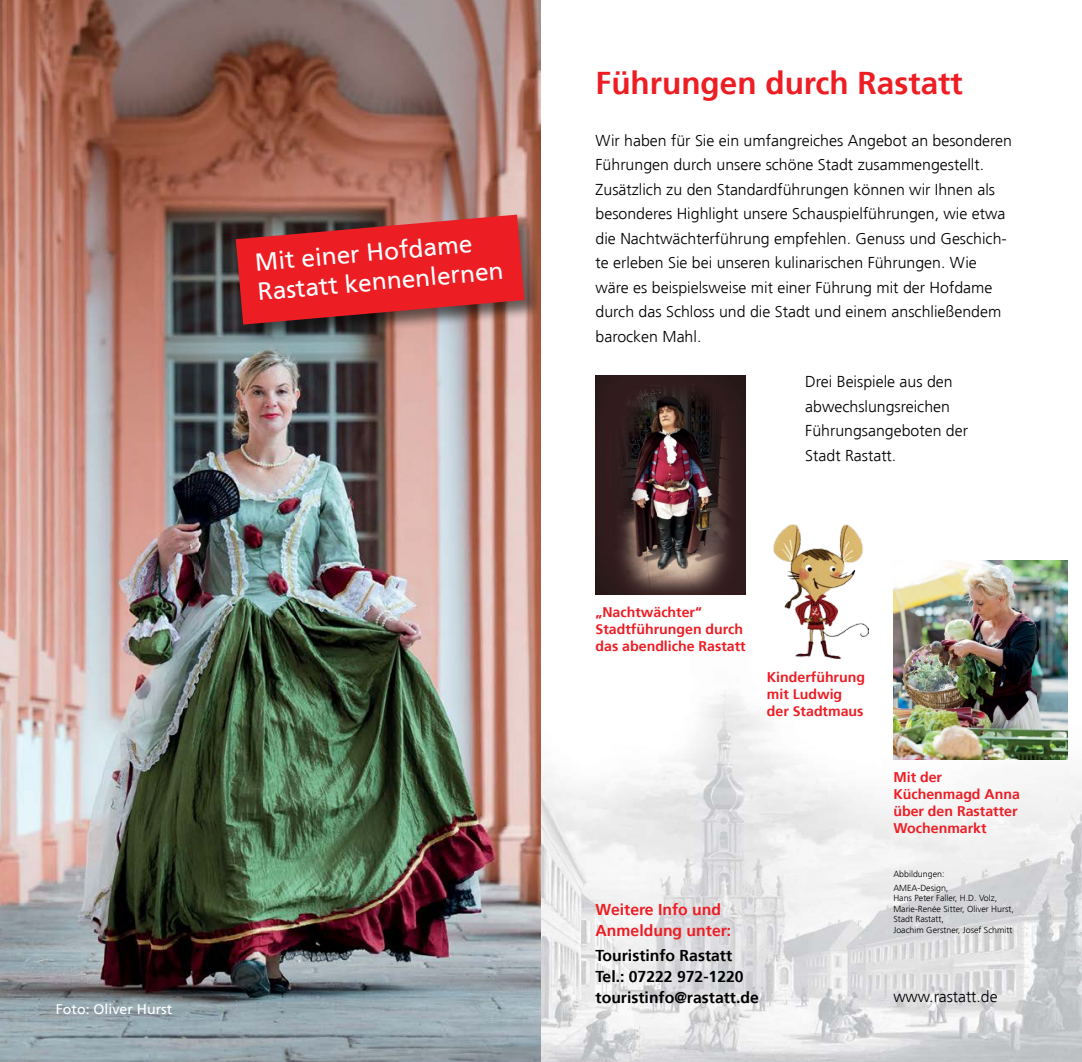
<style>
.page{position:relative;width:1082px;height:1062px;background:#fff}
.page>*{position:absolute;margin:0;border:0;box-sizing:border-box;transform-origin:0 0}
.t1{font:700 31.5px "Frutiger";color:#ed1d24}
.t2{font:24.5px/29.4px "Frutiger";color:#fff}
.t3{font:300 15.75px/24.5px "Frutiger";color:#000}
.t4{font:700 15.75px/21px "Frutiger";color:#000}
.t5{font:700 15.75px/21px "Frutiger";color:#ed1d24}
.t6{font:700 14px/16.8px "Frutiger";color:#ed1d24}
.t7{font:14px "Frutiger";color:#fff}
.t8{font:300 8.75px/10.5px "Frutiger";color:#000}
</style>
<div class="page">
<img style="left:541px;top:589px;width:540px;height:473px">
<img style="left:0;top:0;width:541px;height:1062px">
<img style="left:893px;top:561px;width:174px;height:198px">
<img style="left:773px;top:524px;width:95px;height:135px">
<img style="left:595px;top:375px;width:150px;height:219px">
<div style="left:235px;top:214px;width:308px;height:129px;background:#000;opacity:.55"></div>
<svg style="left:236px;top:215px;width:288px;height:109px;background:#ce292e"></svg>
<h2 class="t2" style="left:254px;top:248px;width:248px;rotate:-5deg">Mit einer Hofdame<br>Rastatt kennenlernen</h2>
<p class="t7" style="left:56px;top:1001px;width:118px">Foto: Oliver Hurst</p>
<h1 class="t1" style="left:595px;top:65px;width:368px">Führungen durch Rastatt</h1>
<p class="t3" style="left:595px;top:128px;width:418px">Wir haben für Sie ein umfangreiches Angebot an besonderen Führungen durch unsere schöne Stadt zusammengestellt.<br>Zusätzlich zu den Standardführungen können wir Ihnen als besonderes Highlight unsere Schauspielführungen, wie etwa die Nachtwächterführung empfehlen. Genuss und Geschich&shy;te erleben Sie bei unseren kulinarischen Führungen. Wie wäre es beispielsweise mit einer Führung mit der Hofdame durch das Schloss und die Stadt und einem anschließendem barocken Mahl.</p>
<p class="t3" style="left:805px;top:370px;width:164px">Drei Beispiele aus den abwechslungsreichen<br>Führungsangeboten der<br>Stadt Rastatt.</p>
<p class="t6" style="left:595px;top:604px;width:152px">„Nachtwächter“<br>Stadtführungen durch das abendliche Rastatt</p>
<p class="t6" style="left:766px;top:668px;width:100px">Kinderführung mit Ludwig der Stadtmaus</p>
<p class="t5" style="left:595px;top:899px;width:137px">Weitere Info und<br>Anmeldung unter:</p>
<p class="t4" style="left:595px;top:944px;width:165px">Touristinfo Rastatt<br>Tel.: 07222 972-1220 touristinfo@rastatt.de</p>
<p class="t6" style="left:893px;top:769px;width:128px">Mit der<br>Küchenmagd Anna über den Rastatter<br>Wochenmarkt</p>
<p class="t8" style="left:893px;top:867px;width:57px;line-height:14px">Abbildungen:<br>AMEA-Design,</p>
<p class="t8" style="left:893px;top:893px;width:122px">Hans Peter Faller, H.D. Volz,<br>Marie-Renée Sitter, Oliver Hurst,<br>Stadt Rastatt,<br>Joachim Gerstner, Josef Schmitt</p>
<p class="t3" style="left:893px;top:984px;width:106px">www.rastatt.de</p>
</div>
